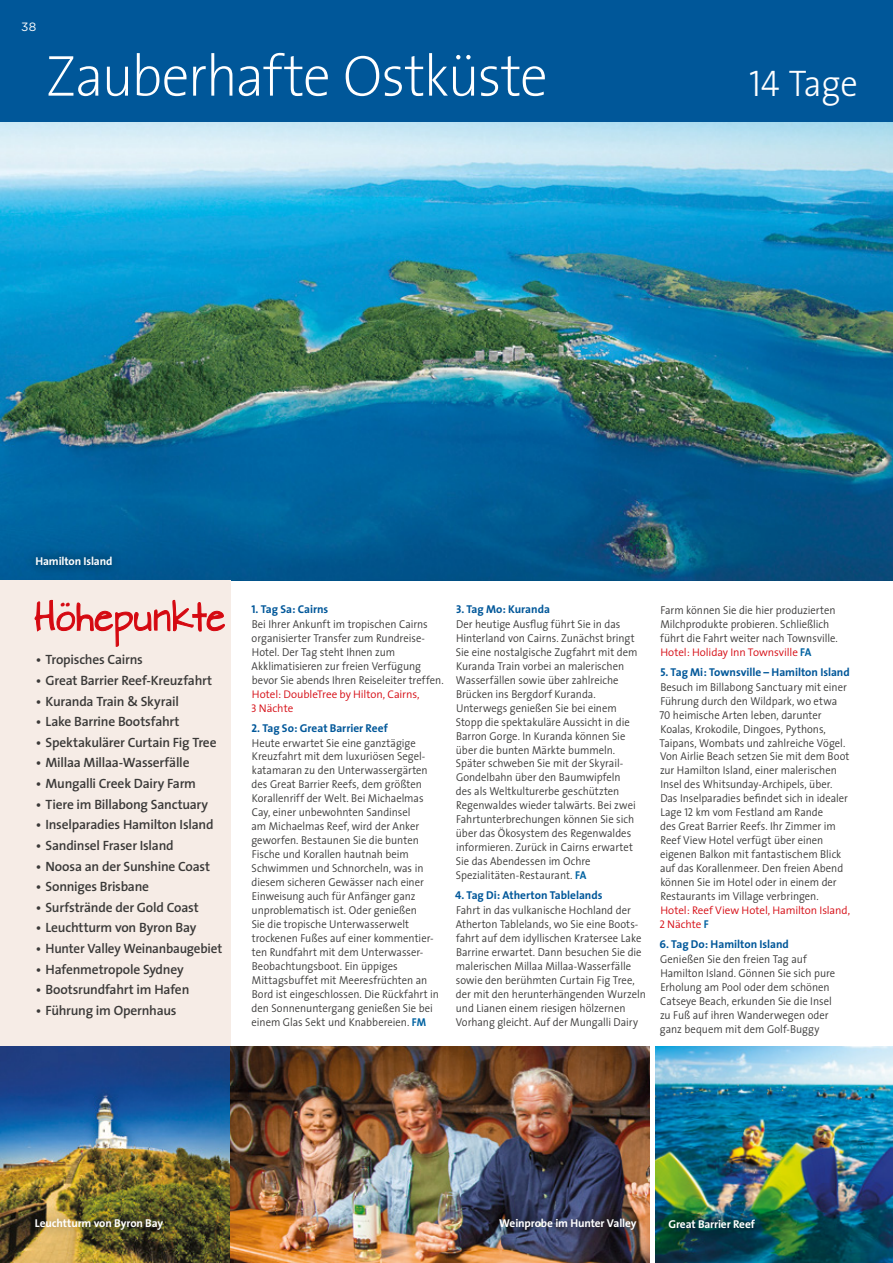
<style>
.page{position:relative;width:893px;height:1263px;background:#fff}
.page>*{position:absolute;margin:0;border:0;box-sizing:border-box;transform-origin:0 0}
.t1{font:200 58.2px "The Sans";letter-spacing:-.03em;color:#fff;scale:.95 1}
.t2{font:300 37.2px "The Sans";color:#fff;scale:.93 1}
.t3{font:600 13.5px "The Sans";letter-spacing:-.015em;color:#3a3938}
.t4{font:12px "Gotham";color:#fff}
.t5{font:300 11.4px/14px "The Sans";color:#3a3938;scale:.93 1}
.t6{font:700 11.4px "The Sans";letter-spacing:-.01em;color:#fff}
.t7{font:300 11.1px/14px "The Sans";letter-spacing:-.01em;color:#d50911}
.s1{font-family:"The Sans Light Caps";font-weight:400}
.s2{font-family:"The Sans Bold Caps";font-weight:400;color:#005799}
.s3{font-weight:700;color:#005799}
.s4{font-family:"The Sans Semi Light Caps";font-weight:400}
.s5{font-weight:700;color:#0062a1}
.s6{font-weight:700;font-size:11.4px;color:#0062a1}
</style>
<div class="page">
<img style="left:0;top:121px;width:893px;height:459px">
<div style="left:0;top:580px;width:230px;height:683px;background:#f6ece6"></div>
<img style="left:0;top:1046px;width:230px;height:217px">
<div style="left:24px;top:1207px;width:150px;height:33px;background:#000;opacity:.18"></div>
<div style="left:0;top:0;width:893px;height:121px;background:#005799"></div>
<div style="left:25px;top:545px;width:98px;height:31px;background:#000;opacity:.75"></div>
<svg style="left:35px;top:599px;width:190px;height:47px"></svg>
<img style="left:230px;top:1046px;width:419px;height:217px">
<div style="left:489px;top:1207px;width:159px;height:33px;background:#000;opacity:.18"></div>
<img style="left:656px;top:1046px;width:237px;height:217px">
<div style="left:657px;top:1208px;width:109px;height:31px;background:#000;opacity:.18"></div>
<p class="t4" style="left:21px;top:20px;width:17px">38</p>
<h1 class="t1" style="left:46px;top:28px;width:530px">Zauberhafte Ostküste</h1>
<h2 class="t2" style="left:749px;top:53px;width:118px"><span class="s1">14</span> Tage</h2>
<p class="t6" style="left:35px;top:552px;width:78px">Hamilton Island</p>
<p class="t3" style="left:36px;top:648px;width:109px">• Tropisches Cairns</p>
<p class="t3" style="left:36px;top:669px;width:178px">• Great Barrier Reef-Kreuzfahrt</p>
<p class="t3" style="left:36px;top:690px;width:145px">• Kuranda Train &amp; Skyrail</p>
<p class="t3" style="left:36px;top:710px;width:145px">• Lake Barrine Bootsfahrt</p>
<p class="t3" style="left:36px;top:731px;width:182px">• Spektakulärer Curtain Fig Tree</p>
<p class="t3" style="left:36px;top:752px;width:155px">• Millaa Millaa-Wasserfälle</p>
<p class="t3" style="left:36px;top:772px;width:162px">• Mungalli Creek Dairy Farm</p>
<p class="t3" style="left:36px;top:793px;width:174px">• Tiere im Billabong Sanctuary</p>
<p class="t3" style="left:36px;top:813px;width:179px">• Inselparadies Hamilton Island</p>
<p class="t3" style="left:36px;top:834px;width:139px">• Sandinsel Fraser Island</p>
<p class="t3" style="left:36px;top:855px;width:176px">• Noosa an der Sunshine Coast</p>
<p class="t3" style="left:36px;top:875px;width:115px">• Sonniges Brisbane</p>
<p class="t3" style="left:36px;top:896px;width:165px">• Surfstrände der Gold Coast</p>
<p class="t3" style="left:36px;top:917px;width:162px">• Leuchtturm von Byron Bay</p>
<p class="t3" style="left:36px;top:937px;width:188px">• Hunter Valley Weinanbaugebiet</p>
<p class="t3" style="left:36px;top:958px;width:149px">• Hafenmetropole Sydney</p>
<p class="t3" style="left:36px;top:978px;width:155px">• Bootsrundfahrt im Hafen</p>
<p class="t3" style="left:36px;top:999px;width:142px">• Führung im Opernhaus</p>
<p class="t5" style="left:251px;top:602px;width:208px"><span class="s2">1</span><span class="s3">. Tag Sa: Cairns<br></span>Bei Ihrer Ankunft im tropischen Cairns organisierter Transfer zum Rundreise-Hotel. Der Tag steht Ihnen zum Akklimatisieren zur freien Verfügung bevor Sie abends Ihren Reiseleiter treffen.</p>
<p class="t7" style="left:251px;top:687px;width:170px">Hotel: DoubleTree by Hilton, Cairns,<br><span class="s4">3</span> Nächte</p>
<p class="t5" style="left:251px;top:721px;width:203px"><span class="s2">2</span><span class="s3">. Tag So: Great Barrier Reef<br></span>Heute erwartet Sie eine ganztägige Kreuzfahrt mit dem luxuriösen Segel&shy;katamaran zu den Unterwassergärten des Great Barrier Reefs, dem größten Korallenriff der Welt. Bei Michaelmas Cay, einer unbewohnten Sandinsel<br>am Michaelmas Reef, wird der Anker geworfen. Bestaunen Sie die bunten Fische und Korallen hautnah beim Schwimmen und Schnorcheln, was in diesem sicheren Gewässer nach einer Einweisung auch für Anfänger ganz unproblematisch ist. Oder genießen<br>Sie die tropische Unterwasserwelt trockenen Fußes auf einer kommentier&shy;ten Rundfahrt mit dem Unterwasser-Beobachtungsboot. Ein üppiges Mittagsbuffet mit Meeresfrüchten an Bord ist eingeschlossen. Die Rückfahrt in den Sonnenuntergang genießen Sie bei einem Glas Sekt und Knabbereien. <span class="s5">FM</span></p>
<p class="t5" style="left:456px;top:602px;width:197px"><span class="s2">3</span><span class="s3">. Tag Mo: Kuranda<br></span>Der heutige Ausflug führt Sie in das Hinterland von Cairns. Zunächst bringt Sie eine nostalgische Zugfahrt mit dem Kuranda Train vorbei an malerischen Wasserfällen sowie über zahlreiche Brücken ins Bergdorf Kuranda.<br>Unterwegs genießen Sie bei einem Stopp die spektakuläre Aussicht in die Barron Gorge. In Kuranda können Sie über die bunten Märkte bummeln.<br>Später schweben Sie mit der Skyrail-Gondelbahn über den Baumwipfeln des als Weltkulturerbe geschützten Regenwaldes wieder talwärts. Bei zwei Fahrtunterbrechungen können Sie sich über das Ökosystem des Regenwaldes informieren. Zurück in Cairns erwartet Sie das Abendessen im Ochre Spezialitäten-Restaurant. <span class="s5">FA</span></p>
<p class="t5" style="left:455px;top:888px;width:207px"><span class="s2">4</span><span class="s3">. Tag Di: Atherton Tablelands<br></span>Fahrt in das vulkanische Hochland der Atherton Tablelands, wo Sie eine Boots&shy;fahrt auf dem idyllischen Kratersee Lake Barrine erwartet. Dann besuchen Sie die malerischen Millaa Millaa-Wasserfälle sowie den berühmten Curtain Fig Tree, der mit den herunterhängenden Wurzeln und Lianen einem riesigen hölzernen Vorhang gleicht. Auf der Mungalli Dairy</p>
<p class="t5" style="left:660px;top:603px;width:192px">Farm können Sie die hier produzierten<br>Milchprodukte probieren. Schließlich führt die Fahrt weiter nach Townsville.</p>
<p class="t7" style="left:660px;top:645px;width:152px">Hotel: Holiday Inn Townsville <span class="s6">FA</span></p>
<p class="t5" style="left:659px;top:665px;width:206px"><span class="s2">5</span><span class="s3">. Tag Mi: Townsville – Hamilton Island </span>Besuch im Billabong Sanctuary mit einer Führung durch den Wildpark, wo etwa <span class="s4">70</span> heimische Arten leben, darunter Koalas, Krokodile, Dingoes, Pythons, Taipans, Wombats und zahlreiche Vögel.<br>Von Airlie Beach setzen Sie mit dem Boot zur Hamilton Island, einer malerischen Insel des Whitsunday-Archipels, über.<br>Das Inselparadies befindet sich in idealer Lage <span class="s4">12</span> km vom Festland am Rande<br>des Great Barrier Reefs. Ihr Zimmer im Reef View Hotel verfügt über einen eigenen Balkon mit fantastischem Blick auf das Korallenmeer. Den freien Abend können Sie im Hotel oder in einem der Restaurants im Village verbringen.</p>
<p class="t7" style="left:659px;top:903px;width:192px">Hotel: Reef View Hotel, Hamilton Island,<br><span class="s4">2</span> Nächte <span class="s6">F</span></p>
<p class="t5" style="left:660px;top:937px;width:190px"><span class="s2">6</span><span class="s3">. Tag Do: Hamilton Island<br></span>Genießen Sie den freien Tag auf<br>Hamilton Island. Gönnen Sie sich pure<br>Erholung am Pool oder dem schönen<br>Catseye Beach, erkunden Sie die Insel zu Fuß auf ihren Wanderwegen oder ganz bequem mit dem Golf-Buggy</p>
<p class="t6" style="left:35px;top:1213px;width:130px">Leuchtturm von Byron Bay</p>
<p class="t6" style="left:499px;top:1213px;width:139px">Weinprobe im Hunter Valley</p>
<p class="t6" style="left:668px;top:1214px;width:88px">Great Barrier Reef</p>
</div>
